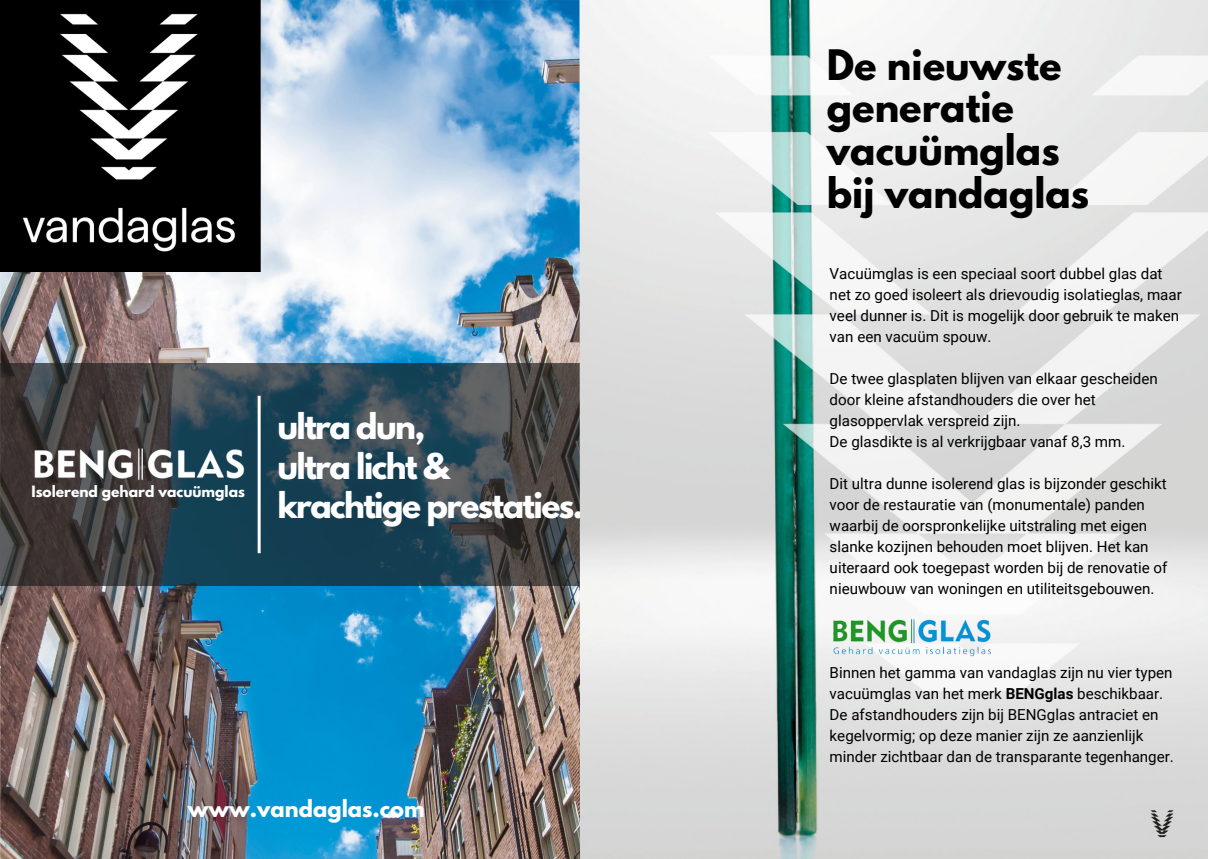
<style>
.page{position:relative;width:1208px;height:859px;background:#fff}
.page>*{position:absolute;margin:0;border:0;box-sizing:border-box;transform-origin:0 0}
.t1{font:700 37.2px/42.5px "League Spartan";color:#000}
.t2{font:700 31.5px/39.4px "League Spartan";letter-spacing:-.05em;color:#fff}
.t3{font:700 21px "League Spartan";color:#fff}
.t4{font:15.2px/21px "Roboto";color:#000}
.t5{font:700 13.8px "League Spartan";color:#fff}
.s1{font-weight:700}
</style>
<div class="page">
<img style="left:0;top:0;width:579px;height:859px">
<img style="left:0;top:0;width:260px;height:272px">
<svg style="left:0;top:363px;width:489px;height:222px;background:#2f424c"></svg>
<hr style="left:258px;top:396px;width:3px;height:157px;background:#fff">
<img style="left:33px;top:447px;width:211px;height:34px">
<img style="left:579px;top:807px;width:629px;height:52px">
<img style="left:489px;top:0;width:719px;height:807px">
<img style="left:832px;top:619px;width:159px;height:37px">
<img style="left:1141px;top:805px;width:41px;height:37px">
<p class="t5" style="left:31px;top:485px;width:215px">Isolerend gehard vacuümglas</p>
<p class="t2" style="left:277px;top:411px;width:307px">ultra dun,<br>ultra licht &amp; krachtige prestaties.</p>
<p class="t3" style="left:188px;top:798px;width:238px">www.vandaglas.com</p>
<h3 class="t1" style="left:826px;top:48px;width:264px">De nieuwste generatie vacuümglas bij vandaglas</h3>
<p class="t4" style="left:829px;top:263px;width:354px">Vacuümglas is een speciaal soort dubbel glas dat net zo goed isoleert als drievoudig isolatieglas, maar veel dunner is. Dit is mogelijk door gebruik te maken van een vacuüm spouw.</p>
<p class="t4" style="left:829px;top:368px;width:329px">De twee glasplaten blijven van elkaar gescheiden door kleine afstandhouders die over het glasoppervlak verspreid zijn.</p>
<p class="t4" style="left:829px;top:431px;width:297px">De glasdikte is al verkrijgbaar vanaf 8,3 mm.</p>
<p class="t4" style="left:829px;top:473px;width:339px">Dit ultra dunne isolerend glas is bijzonder geschikt voor de restauratie van (monumentale) panden waarbij de oorspronkelijke uitstraling met eigen slanke kozijnen behouden moet blijven. Het kan uiteraard ook toegepast worden bij de renovatie of nieuwbouw van woningen en utiliteitsgebouwen.</p>
<p class="t4" style="left:829px;top:662px;width:346px">Binnen het gamma van vandaglas zijn nu vier typen vacuümglas van het merk <span class="s1">BENGglas</span> beschikbaar.<br>De afstandhouders zijn bij BENGglas antraciet en kegelvormig; op deze manier zijn ze aanzienlijk minder zichtbaar dan de transparante tegenhanger.</p>
</div>
